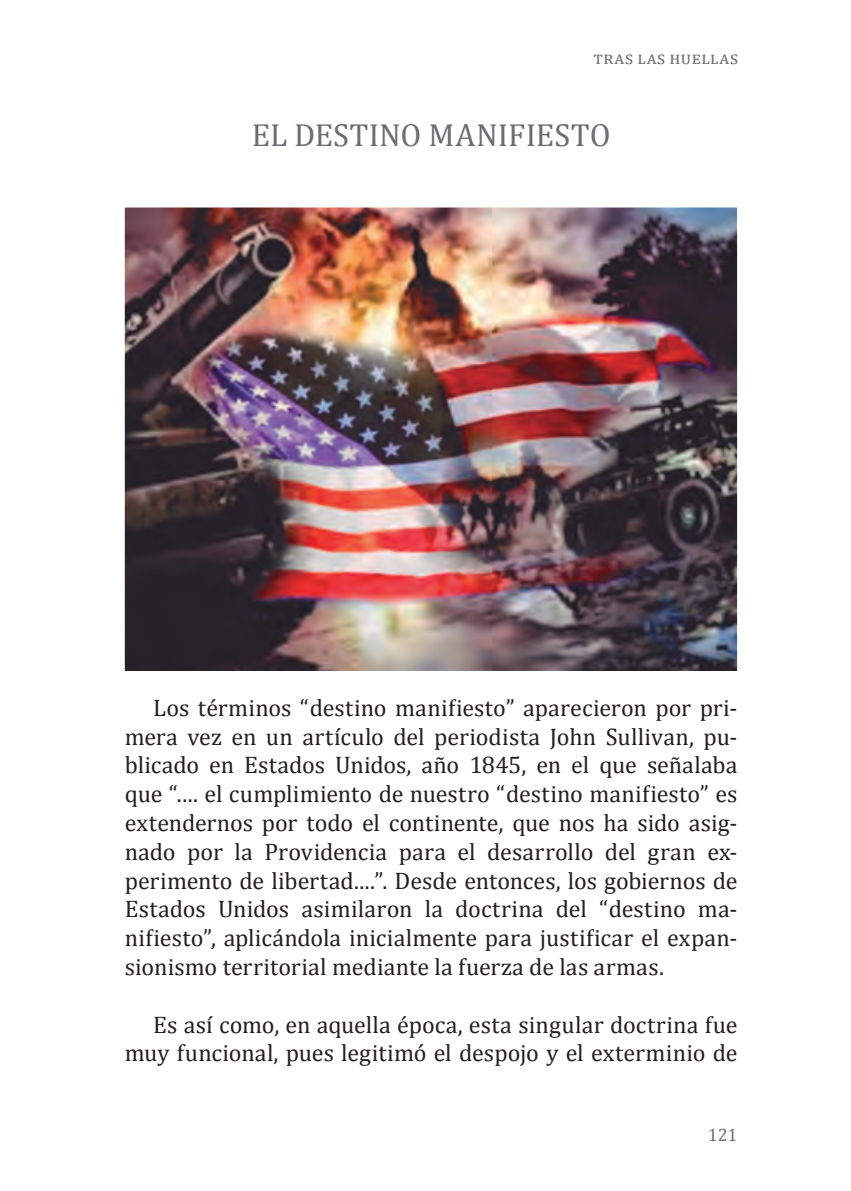
<style>
.page{position:relative;width:851px;height:1191px;background:#fff}
.page>*{position:absolute;margin:0;border:0;box-sizing:border-box;transform-origin:0 0}
.t1{font:32px "Cambria";color:#6c6d70}
.t2{font:24px/28.8px "Cambria";letter-spacing:.005em;color:#231f20;text-align:justify}
.t3{font:18px "Cambria";letter-spacing:.03em;color:#6c6d70}
</style>
<div class="page">
<img style="left:124px;top:207px;width:614px;height:464px">
<p class="t3" style="left:593px;top:47px;width:146px">tras las huellas</p>
<h1 class="t1" style="left:252px;top:116px;width:360px">EL DESTINO MANIFIESTO</h1>
<p class="t2" style="left:125px;top:693px;width:614px;text-indent:28px">Los términos “destino manifiesto” aparecieron por pri&shy;mera vez en un artículo del periodista John Sullivan, pu&shy;blicado en Estados Unidos, año 1845, en el que señalaba que “.... el cumplimiento de nuestro “destino manifiesto” es extendernos por todo el continente, que nos ha sido asig&shy;nado por la Providencia para el desarrollo del gran ex&shy;perimento de libertad....”. Desde entonces, los gobiernos de Estados Unidos asimilaron la doctrina del “destino ma&shy;nifiesto”, aplicándola inicialmente para justificar el expan&shy;sionismo territorial mediante la fuerza de las armas.</p>
<p class="t2" style="left:125px;top:1010px;width:614px;text-align:right">Es así como, en aquella época, esta singular doctrina fue muy funcional, pues legitimó el despojo y el exterminio de</p>
<p class="t3" style="left:707px;top:1124px;width:31px">121</p>
</div>
